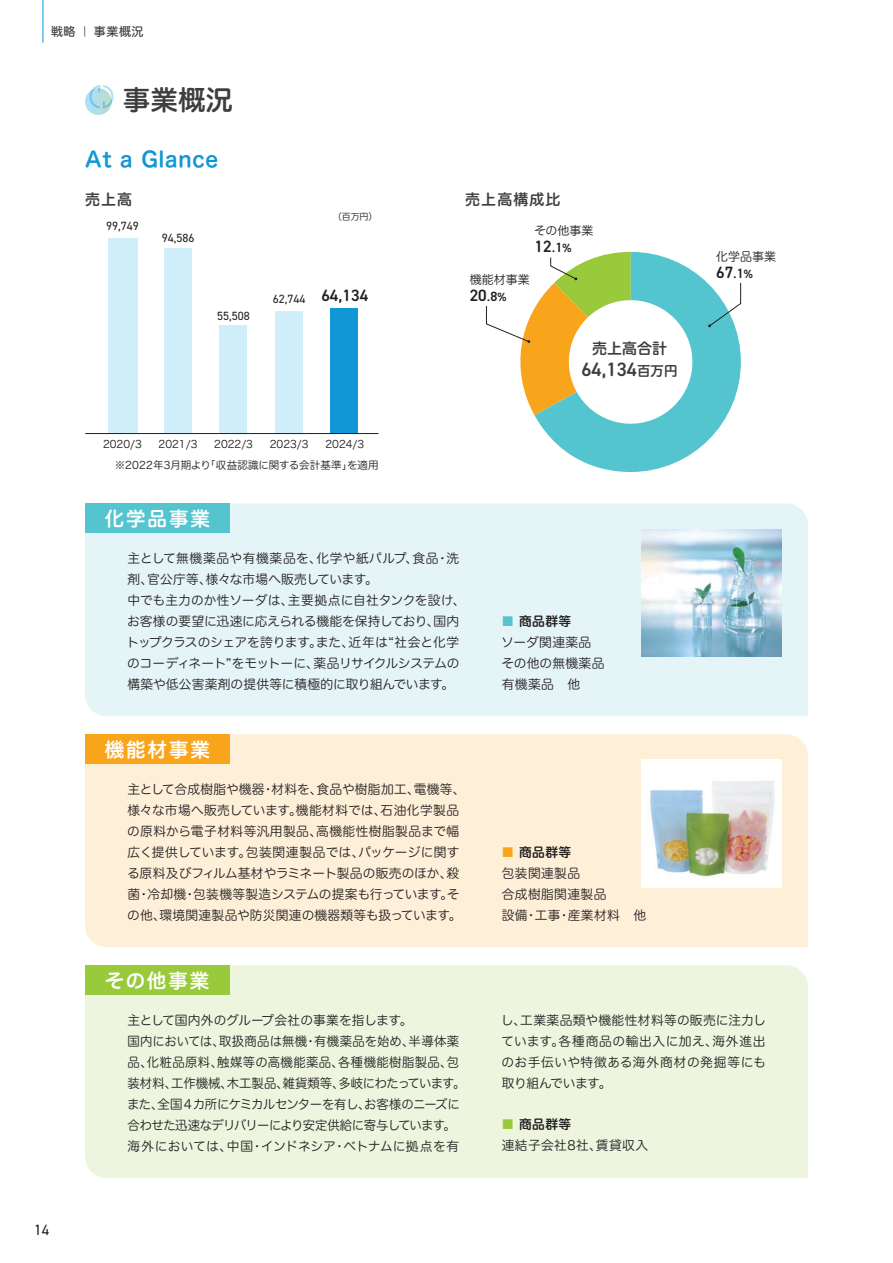
<style>
.page{position:relative;width:893px;height:1263px;background:#fff}
.page>*{position:absolute;margin:0;border:0;box-sizing:border-box;transform-origin:0 0}
.t1{font:27px "Hira Maru Std W6";color:#3e3e3f}
.t2{font:21px "Hira Maru Std W6";letter-spacing:.04em;color:#1197d6}
.t3{font:19.5px "Hira Maru Std W6";letter-spacing:.1em;color:#fff}
.t4{font:19.5px "DIN2014 Rounded VF";color:#3e3e3f}
.t5{font:16.5px "DIN2014 Rounded VF";color:#231f20}
.t6{font:15px "Hira Maru Std W6";letter-spacing:.07em;color:#3e3e3f}
.t7{font:15px "DIN2014 Rounded VF";color:#231f20}
.t8{font:12.75px/21px "Hira Maru Std W3";letter-spacing:.005em;color:#231f20}
.t9{font:12.75px/21px "Hira Maru Std W3";letter-spacing:.03em;color:#231f20}
.t10{font:12.75px "Hira Maru Std W6";letter-spacing:.03em;color:#231f20}
.t11{font:12px "DIN2014 Rounded VF";color:#231f20}
.t12{font:12px "Hira Maru Std W3";color:#231f20}
.t13{font:12px "Hira Maru Std W5";letter-spacing:.05em;color:#3e3e3f}
.t14{font:10.5px "Hira Maru Std W3";color:#231f20}
.t15{font:9px "Hira Maru Std W3";color:#231f20}
.s1{font-size:13.5px}
.s2{font-size:12px}
.s3{font-family:"Hira Maru Std W6";font-size:13.5px}
.s4{color:#54c5cf}
.s5{color:#f9a51b}
.s6{color:#99ca3b}
</style>
<div class="page">
<div style="left:108px;top:238px;width:30px;height:195px;background:#d1eefb"></div>
<div style="left:164px;top:248px;width:27px;height:185px;background:#d1eefb"></div>
<div style="left:219px;top:325px;width:28px;height:108px;background:#d1eefb"></div>
<div style="left:275px;top:311px;width:28px;height:122px;background:#d1eefb"></div>
<div style="left:331px;top:308px;width:27px;height:125px;background:#1197d6"></div>
<hr style="left:85px;top:433px;width:293px;height:1px;background:#231f20">
<div style="left:85px;top:965px;width:723px;height:213px;background:#edf5df"></div>
<div style="left:85px;top:965px;width:145px;height:30px;background:#99ca3b"></div>
<div style="left:85px;top:503px;width:723px;height:213px;background:#e5f4f6"></div>
<div style="left:85px;top:503px;width:145px;height:30px;background:#54c5cf"></div>
<img style="left:641px;top:529px;width:141px;height:128px">
<div style="left:85px;top:734px;width:723px;height:213px;background:#feefd8"></div>
<div style="left:85px;top:734px;width:145px;height:30px;background:#f9a51b"></div>
<img style="left:641px;top:760px;width:141px;height:127px">
<svg style="left:541px;top:272px;width:200px;height:200px;fill:#54c5cf"></svg>
<svg style="left:708px;top:282px;width:33px;height:45px"></svg>
<svg style="left:486px;top:252px;width:209px;height:174px"></svg>
<svg style="left:85px;top:88px;width:27px;height:27px"></svg>
<svg style="left:88px;top:85px;width:26px;height:25px"></svg>
<hr style="left:43px;top:0;width:1px;height:43px;background:#1197d6">
<p class="t13" style="left:51px;top:23px;width:94px">戦略｜事業概況</p>
<h1 class="t1" style="left:123px;top:80px;width:111px">事業概況</h1>
<h2 class="t2" style="left:85px;top:144px;width:135px">At a Glance</h2>
<p class="t6" style="left:85px;top:188px;width:49px">売上高</p>
<p class="t6" style="left:465px;top:188px;width:97px">売上高構成比</p>
<p class="t11" style="left:106px;top:218px;width:34px">99,749</p>
<p class="t11" style="left:162px;top:231px;width:34px">94,586</p>
<p class="t11" style="left:217px;top:309px;width:34px">55,508</p>
<p class="t15" style="left:333px;top:210px;width:46px">（百万円）</p>
<p class="t11" style="left:273px;top:292px;width:97px">62,744 <sup>64,134</sup></p>
<p class="t12" style="left:534px;top:222px;width:61px">その他事業</p>
<p class="t5" style="left:535px;top:236px;width:38px">12<span class="s1">.1</span><span class="s2">%</span></p>
<p class="t12" style="left:470px;top:270px;width:61px">機能材事業</p>
<p class="t5" style="left:470px;top:284px;width:38px">20<span class="s1">.8</span><span class="s2">%</span></p>
<p class="t6" style="left:592px;top:337px;width:76px">売上高合計</p>
<h3 class="t4" style="left:581px;top:357px;width:98px">64,134<span class="s3">百万円</span></h3>
<p class="t14" style="left:103px;top:436px;width:40px">2020/3</p>
<p class="t14" style="left:159px;top:436px;width:40px">2021/3</p>
<p class="t14" style="left:214px;top:436px;width:40px">2022/3</p>
<p class="t14" style="left:270px;top:436px;width:40px">2023/3</p>
<p class="t14" style="left:325px;top:436px;width:40px">2024/3</p>
<p class="t14" style="left:115px;top:458px;width:265px">※2022年3月期より「収益認識に関する会計基準」を適用</p>
<h3 class="t3" style="left:105px;top:504px;width:107px">化学品事業</h3>
<p class="t8" style="left:126px;top:548px;width:341px">主として無機薬品や有機薬品を、化学や紙パルプ、食品・洗剤、官公庁等、様々な市場へ販売しています。<br>中でも主力のか性ソーダは、主要拠点に自社タンクを設け、お客様の要望に迅速に応えられる機能を保持しており、国内トップクラスのシェアを誇ります。また、近年は“社会と化学のコーディネート”をモットーに、薬品リサイクルシステムの構築や低公害薬剤の提供等に積極的に取り組んでいます。</p>
<h3 class="t3" style="left:105px;top:735px;width:107px">機能材事業</h3>
<p class="t8" style="left:127px;top:779px;width:340px">主として合成樹脂や機器・材料を、食品や樹脂加工、電機等、様々な市場へ販売しています。機能材料では、石油化学製品の原料から電子材料等汎用製品、高機能性樹脂製品まで幅広く提供しています。包装関連製品では、パッケージに関する原料及びフィルム基材やラミネート製品の販売のほか、殺菌・冷却機・包装機等製造システムの提案も行っています。その他、環境関連製品や防災関連の機器類等も扱っています。</p>
<p class="t10" style="left:502px;top:612px;width:71px"><span class="s4">■</span> 商品群等</p>
<p class="t9" style="left:501px;top:632px;width:105px">ソーダ関連薬品その他の無機薬品有機薬品　他</p>
<p class="t10" style="left:502px;top:843px;width:71px"><span class="s5">■</span> 商品群等</p>
<p class="t9" style="left:502px;top:863px;width:146px">包装関連製品<br>合成樹脂関連製品<br>設備・工事・産業材料　他</p>
<p class="t12" style="left:716px;top:247px;width:61px">化学品事業</p>
<p class="t5" style="left:716px;top:262px;width:38px">67<span class="s1">.1</span><span class="s2">%</span></p>
<p class="t7" style="left:34px;top:1220px;width:17px">14</p>
<h3 class="t3" style="left:105px;top:965px;width:106px">その他事業</h3>
<p class="t8" style="left:127px;top:1009px;width:340px">主として国内外のグループ会社の事業を指します。<br>国内においては、取扱商品は無機・有機薬品を始め、半導体薬品、化粧品原料、触媒等の高機能薬品、各種機能樹脂製品、包装材料、工作機械、木工製品、雑貨類等、多岐にわたっています。また、全国４カ所にケミカルセンターを有し、お客様のニーズに合わせた迅速なデリバリーにより安定供給に寄与しています。海外においては、中国・インドネシア・ベトナムに拠点を有</p>
<p class="t8" style="left:501px;top:1009px;width:267px;text-align:justify">し、工業薬品類や機能性材料等の販売に注力しています。各種商品の輸出入に加え、海外進出のお手伝いや特徴ある海外商材の発掘等にも取り組んでいます。</p>
<p class="t10" style="left:502px;top:1115px;width:71px"><span class="s6">■</span> 商品群等</p>
<p class="t9" style="left:502px;top:1135px;width:148px">連結子会社8社、賃貸収入</p>
</div>
